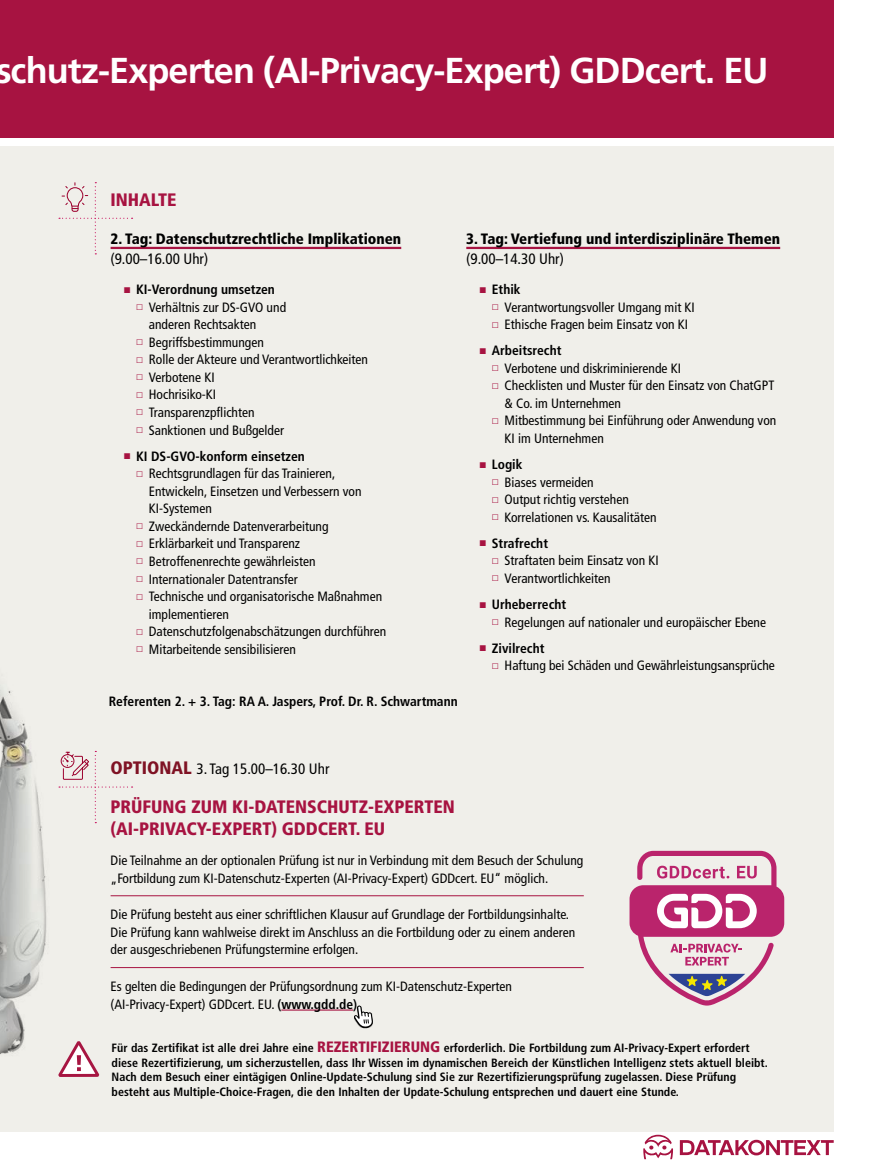
<style>
.page{position:relative;width:872px;height:1170px;background:#fff}
.page>*{position:absolute;margin:0;border:0;box-sizing:border-box;transform-origin:0 0}
.t1{font:700 36px "Frutiger LT Pro";letter-spacing:-.025em;color:#fff}
.t2{font:900 condensed 18px/21.6px "Frutiger LT Pro";color:#a71341}
.t3{font:900 condensed 15px "Frutiger LT Pro";color:#000}
.t4{font:condensed 15px "Frutiger LT Pro";color:#000}
.t5{font:condensed 13.5px/17.5px "Frutiger LT Pro";color:#000}
.t6{font:700 condensed 13.5px "Frutiger LT Pro";color:#000}
.t7{font:700 condensed 12px/14.4px "Frutiger LT Pro";color:#000}
.s1{color:#a71341}
.s2{font-weight:700}
.s3{font-weight:900;font-size:18px;color:#7f1224}
.s4{font-weight:900;font-size:15px;color:#a71341}
</style>
<div class="page">
<svg style="left:643px;top:1134px;width:30px;height:25px"></svg>
<svg style="left:680px;top:1139px;width:153px;height:16px"></svg>
<div style="left:0;top:0;width:833px;height:137px;background:#a71341"></div>
<div style="left:0;top:146px;width:833px;height:985px;background:#f0efea"></div>
<img style="left:0;top:685px;width:175px;height:392px">
<svg style="left:58px;top:1041px;width:41px;height:35px"></svg>
<hr style="left:111px;top:247px;width:290px;height:2px;background:#a71341">
<hr style="left:466px;top:247px;width:314px;height:2px;background:#a71341">
<svg style="left:59px;top:182px;width:74px;height:72px"></svg>
<hr style="left:111px;top:895px;width:473px;height:1px;background:#a71341">
<hr style="left:111px;top:967px;width:473px;height:1px;background:#a71341">
<hr style="left:281px;top:1009px;width:72px;height:1px;background:#a71341">
<svg style="left:59px;top:750px;width:74px;height:73px"></svg>
<svg style="left:629px;top:850px;width:155px;height:155px"></svg>
<svg style="left:354px;top:1005px;width:19px;height:22px"></svg>
<h1 class="t1" style="left:-4px;top:49px;width:774px">schutz-Experten (AI-Privacy-Expert) GDDcert. EU</h1>
<h2 class="t2" style="left:111px;top:189px;width:67px">INHALTE</h2>
<p class="t3" style="left:111px;top:230px;width:292px">2. Tag: Datenschutzrechtliche Implikationen</p>
<p class="t4" style="left:111px;top:250px;width:99px">(9.00–16.00 Uhr)</p>
<p class="t6" style="left:123px;top:281px;width:153px"><span class="s1">▪</span> KI-Verordnung umsetzen</p>
<p class="t5" style="left:136px;top:298px;width:151px"><span class="s1">◽</span> Verhältnis zur DS-GVO und</p>
<p class="t5" style="left:149px;top:316px;width:109px">anderen Rechtsakten</p>
<p class="t5" style="left:136px;top:333px;width:129px"><span class="s1">◽</span> Begriffsbestimmungen</p>
<p class="t5" style="left:136px;top:351px;width:233px"><span class="s1">◽</span> Rolle der Akteure und Verantwortlichkeiten</p>
<p class="t5" style="left:136px;top:368px;width:80px"><span class="s1">◽</span> Verbotene KI</p>
<p class="t5" style="left:136px;top:386px;width:82px"><span class="s1">◽</span> Hochrisiko-KI</p>
<p class="t5" style="left:136px;top:403px;width:120px"><span class="s1">◽</span> Transparenzpflichten</p>
<p class="t5" style="left:136px;top:421px;width:149px"><span class="s1">◽</span> Sanktionen und Bußgelder</p>
<p class="t6" style="left:123px;top:448px;width:183px"><span class="s1">▪</span> KI DS-GVO-konform einsetzen</p>
<p class="t5" style="left:136px;top:464px;width:201px"><span class="s1">◽</span> Rechtsgrundlagen für das Trainieren,</p>
<p class="t5" style="left:149px;top:482px;width:214px">Entwickeln, Einsetzen und Verbessern von</p>
<p class="t5" style="left:149px;top:500px;width:64px">KI-Systemen</p>
<p class="t5" style="left:136px;top:517px;width:194px"><span class="s1">◽</span> Zweckändernde Datenverarbeitung</p>
<p class="t5" style="left:136px;top:535px;width:165px"><span class="s1">◽</span> Erklärbarkeit und Transparenz</p>
<p class="t5" style="left:136px;top:552px;width:181px"><span class="s1">◽</span> Betroffenenrechte gewährleisten</p>
<p class="t5" style="left:136px;top:570px;width:163px"><span class="s1">◽</span> Internationaler Datentransfer</p>
<p class="t5" style="left:136px;top:587px;width:247px"><span class="s1">◽</span> Technische und organisatorische Maßnahmen</p>
<p class="t5" style="left:149px;top:605px;width:81px">implementieren</p>
<p class="t5" style="left:136px;top:622px;width:252px"><span class="s1">◽</span> Datenschutzfolgenabschätzungen durchführen</p>
<p class="t5" style="left:136px;top:640px;width:161px"><span class="s1">◽</span> Mitarbeitende sensibilisieren</p>
<p class="t6" style="left:109px;top:693px;width:350px">Referenten 2. + 3. Tag: RA A. Jaspers, Prof. Dr. R. Schwartmann</p>
<p class="t3" style="left:466px;top:230px;width:315px">3. Tag: Vertiefung und interdisziplinäre Themen</p>
<p class="t4" style="left:466px;top:250px;width:99px">(9.00–14.30 Uhr)</p>
<p class="t5" style="left:492px;top:280px;width:204px;text-indent:-13px"><span class="s1">▪</span> <span class="s2">Ethik<br></span><span class="s1">◽</span> Verantwortungsvoller Umgang mit KI <span class="s1">◽</span> Ethische Fragen beim Einsatz von KI</p>
<p class="t6" style="left:479px;top:342px;width:84px"><span class="s1">▪</span> Arbeitsrecht</p>
<p class="t5" style="left:492px;top:359px;width:191px"><span class="s1">◽</span> Verbotene und diskriminierende KI</p>
<p class="t5" style="left:492px;top:377px;width:284px"><span class="s1">◽</span> Checklisten und Muster für den Einsatz von ChatGPT</p>
<p class="t5" style="left:504px;top:394px;width:118px">&amp; Co. im Unternehmen</p>
<p class="t5" style="left:492px;top:412px;width:286px"><span class="s1">◽</span> Mitbestimmung bei Einführung oder Anwendung von</p>
<p class="t5" style="left:504px;top:429px;width:101px">KI im Unternehmen</p>
<p class="t5" style="left:492px;top:455px;width:166px;text-indent:-13px"><span class="s1">▪</span> <span class="s2">Logik<br></span><span class="s1">◽</span> Biases vermeiden<br><span class="s1">◽</span> Output richtig verstehen<br><span class="s1">◽</span> Korrelationen vs. Kausalitäten</p>
<p class="t5" style="left:492px;top:534px;width:168px;text-indent:-13px"><span class="s1">▪</span> <span class="s2">Strafrecht<br></span><span class="s1">◽</span> Straftaten beim Einsatz von KI <span class="s1">◽</span> Verantwortlichkeiten</p>
<p class="t5" style="left:492px;top:595px;width:276px;text-indent:-13px"><span class="s1">▪</span> <span class="s2">Urheberrecht<br></span><span class="s1">◽</span> Regelungen auf nationaler und europäischer Ebene</p>
<p class="t5" style="left:492px;top:639px;width:284px;text-indent:-13px"><span class="s1">▪</span> <span class="s2">Zivilrecht<br></span><span class="s1">◽</span> Haftung bei Schäden und Gewährleistungsansprüche</p>
<p class="t4" style="left:111px;top:760px;width:220px"><span class="s3">OPTIONAL</span> 3. Tag 15.00–16.30 Uhr</p>
<h2 class="t2" style="left:111px;top:796px;width:346px">PRÜFUNG ZUM KI-DATENSCHUTZ-EXPERTEN (AI-PRIVACY-EXPERT) GDDCERT. EU</h2>
<p class="t5" style="left:111px;top:851px;width:474px">Die Teilnahme an der optionalen Prüfung ist nur in Verbindung mit dem Besuch der Schulung „Fortbildung zum KI-Datenschutz-Experten (AI-Privacy-Expert) GDDcert. EU“ möglich.</p>
<p class="t5" style="left:111px;top:905px;width:466px">Die Prüfung besteht aus einer schriftlichen Klausur auf Grundlage der Fortbildungsinhalte.<br>Die Prüfung kann wahlweise direkt im Anschluss an die Fortbildung oder zu einem anderen der ausgeschriebenen Prüfungstermine erfolgen.</p>
<p class="t5" style="left:111px;top:977px;width:403px">Es gelten die Bedingungen der Prüfungsordnung zum KI-Datenschutz-Experten (AI-Privacy-Expert) GDDcert. EU. <span class="s2">(www.gdd.de)</span></p>
<p class="t7" style="left:112px;top:1040px;width:658px">Für das Zertifikat ist alle drei Jahre eine <span class="s4">REZERTIFIZIERUNG</span> erforderlich. Die Fortbildung zum AI-Privacy-Expert erfordert diese Rezertifizierung, um sicherzustellen, dass Ihr Wissen im dynamischen Bereich der Künstlichen Intelligenz stets aktuell bleibt.<br>Nach dem Besuch einer eintägigen Online-Update-Schulung sind Sie zur Rezertifizierungsprüfung zugelassen. Diese Prüfung besteht aus Multiple-Choice-Fragen, die den Inhalten der Update-Schulung entsprechen und dauert eine Stunde.</p>
</div>
